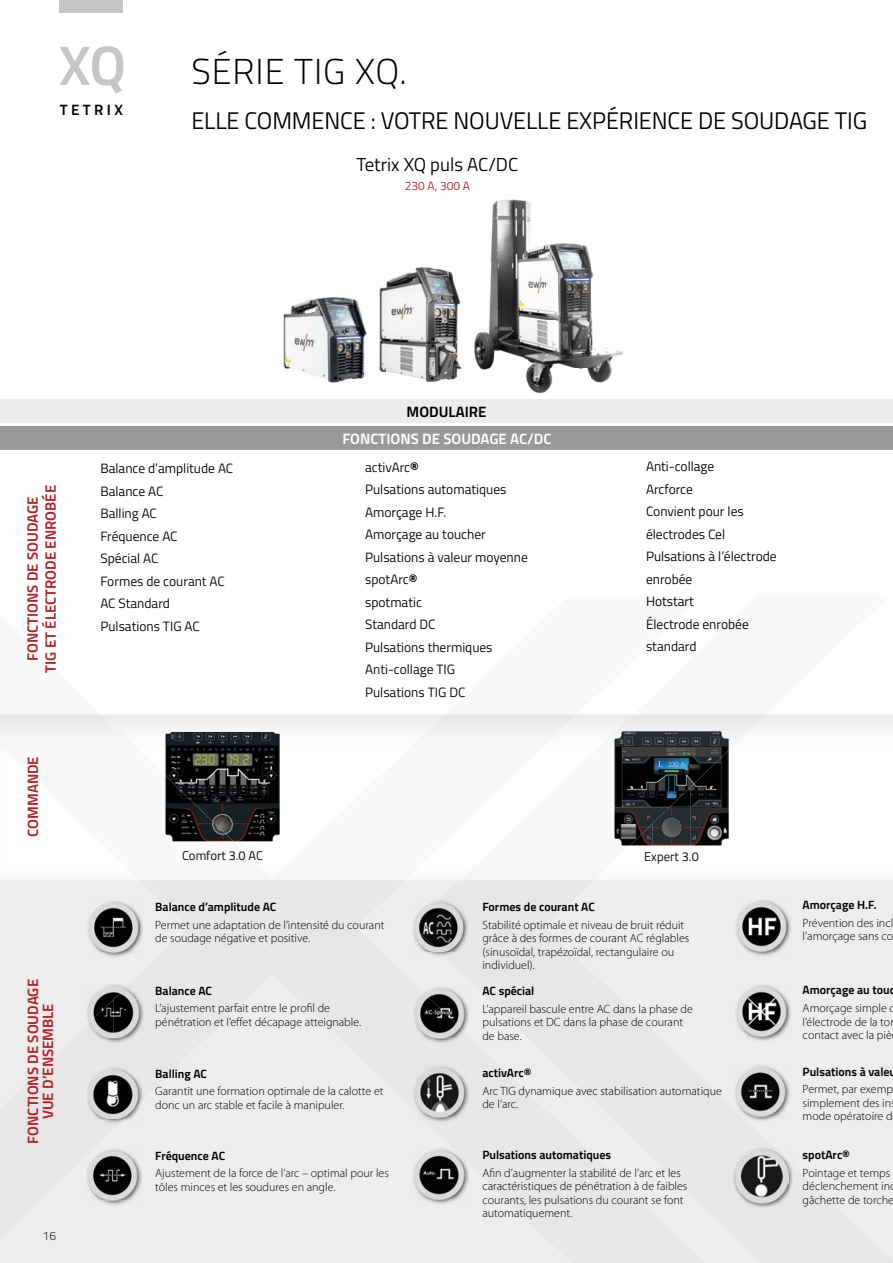
<style>
.page{position:relative;width:893px;height:1263px;background:#fff}
.page>*{position:absolute;margin:0;border:0;box-sizing:border-box;transform-origin:0 0}
.t1{font:300 36px "Titillium Text";letter-spacing:.025em;color:#000}
.t2{font:24px "Titillium Text";letter-spacing:-.005em;color:#000}
.t3{font:18.75px "Titillium Text";color:#000}
.t4{font:700 15px/15px "Titillium Text";color:#b51f2a;text-align:center}
.t5{font:700 15px "Titillium Text";color:#fff}
.t6{font:700 15px "Titillium Text";color:#000}
.t7{font:13.5px/22.5px "Titillium Text";color:#000}
.t8{font:12.75px "Titillium Text";color:#000}
.t9{font:300 12px/13.5px "Myriad Pro";color:#000}
.t10{font:700 12px "Titillium Text";color:#000}
.t11{font:12px "Titillium Text";color:#b51f2a}
.t12{font:300 12px "Titillium Text";color:#000}
.s1{font-weight:700}
</style>
<div class="page">
<img style="left:490px;top:199px;width:103px;height:74px">
<img style="left:496px;top:273px;width:127px;height:96px">
<img style="left:526px;top:369px;width:86px;height:24px">
<img style="left:385px;top:263px;width:111px;height:42px">
<img style="left:385px;top:305px;width:111px;height:42px">
<img style="left:385px;top:347px;width:111px;height:36px">
<img style="left:283px;top:287px;width:102px;height:96px">
<img style="left:691px;top:807px;width:38px;height:38px">
<img style="left:669px;top:807px;width:22px;height:38px">
<div style="left:0;top:427px;width:893px;height:23px;background:#9a989a"></div>
<div style="left:0;top:399px;width:893px;height:24px;background:#ececec"></div>
<div style="left:705px;top:880px;width:188px;height:383px;background:#ededed"></div>
<img style="left:577px;top:732px;width:53px;height:148px">
<img style="left:614px;top:731px;width:115px;height:76px">
<img style="left:614px;top:807px;width:55px;height:38px">
<div style="left:0;top:880px;width:705px;height:383px;background:#ededed"></div>
<img style="left:0;top:714px;width:577px;height:166px">
<img style="left:139px;top:880px;width:266px;height:1px">
<img style="left:165px;top:776px;width:68px;height:65px">
<img style="left:86px;top:983px;width:59px;height:60px">
<img style="left:86px;top:985px;width:27px;height:14px">
<img style="left:86px;top:999px;width:27px;height:39px">
<img style="left:113px;top:985px;width:28px;height:53px">
<img style="left:87px;top:900px;width:57px;height:58px">
<img style="left:87px;top:902px;width:53px;height:50px">
<img style="left:412px;top:899px;width:57px;height:58px">
<img style="left:412px;top:901px;width:53px;height:51px">
<img style="left:413px;top:1147px;width:56px;height:58px">
<img style="left:452px;top:1147px;width:17px;height:17px">
<img style="left:413px;top:1149px;width:52px;height:51px">
<svg style="left:454px;top:1149px;width:11px;height:11px"></svg>
<img style="left:733px;top:1147px;width:61px;height:62px">
<img style="left:734px;top:1149px;width:54px;height:54px">
<img style="left:87px;top:1066px;width:56px;height:58px">
<img style="left:87px;top:1068px;width:52px;height:51px">
<img style="left:413px;top:1065px;width:57px;height:57px">
<img style="left:413px;top:1067px;width:53px;height:50px">
<img style="left:735px;top:984px;width:57px;height:58px">
<img style="left:735px;top:986px;width:53px;height:50px">
<img style="left:86px;top:1148px;width:57px;height:58px">
<img style="left:86px;top:1150px;width:53px;height:50px">
<svg style="left:86px;top:1148px;width:8px;height:8px"></svg>
<img style="left:734px;top:1064px;width:57px;height:58px">
<img style="left:734px;top:1117px;width:14px;height:5px">
<img style="left:734px;top:1066px;width:53px;height:51px">
<svg style="left:734px;top:1109px;width:8px;height:8px"></svg>
<img style="left:413px;top:986px;width:57px;height:57px">
<img style="left:413px;top:988px;width:53px;height:50px">
<img style="left:735px;top:899px;width:57px;height:58px">
<img style="left:735px;top:901px;width:53px;height:50px">
<svg style="left:60px;top:46px;width:63px;height:47px"></svg>
<div style="left:60px;top:0;width:63px;height:13px;background:#c6c6c6"></div>
<p class="t6" style="left:60px;top:99px;width:65px">TETRIX</p>
<h1 class="t1" style="left:191px;top:46px;width:217px">SÉRIE TIG XQ.</h1>
<h2 class="t2" style="left:191px;top:103px;width:677px">ELLE COMMENCE : VOTRE NOUVELLE EXPÉRIENCE DE SOUDAGE TIG</h2>
<h3 class="t3" style="left:357px;top:151px;width:163px">Tetrix XQ puls AC/DC</h3>
<p class="t11" style="left:405px;top:177px;width:67px">230 A, 300 A</p>
<p class="t6" style="left:407px;top:400px;width:81px">MODULAIRE</p>
<p class="t5" style="left:342px;top:427px;width:211px">FONCTIONS DE SOUDAGE AC/DC</p>
<p class="t4" style="left:23px;top:673px;width:189px;line-height:18px;rotate:-90deg">FONCTIONS DE SOUDAGE<br>TIG ET ÉLECTRODE ENROBÉE</p>
<p class="t4" style="left:25px;top:837px;width:82px;rotate:-90deg">COMMANDE</p>
<p class="t4" style="left:25px;top:1143px;width:166px;rotate:-90deg">FONCTIONS DE SOUDAGE<br>VUE D’ENSEMBLE</p>
<p class="t12" style="left:43px;top:1227px;width:15px">16</p>
<p class="t7" style="left:100px;top:457px;width:134px">Balance d’amplitude AC<br>Balance AC<br>Balling AC<br>Fréquence AC<br>Spécial AC<br>Formes de courant AC<br>AC Standard<br>Pulsations TIG AC</p>
<p class="t7" style="left:646px;top:455px;width:132px">Anti-collage<br>Arcforce<br>Convient pour les électrodes Cel<br>Pulsations à l’électrode enrobée<br>Hotstart<br>Électrode enrobée standard</p>
<p class="t7" style="left:365px;top:455px;width:164px">activArc<span class="s1">®<br></span>Pulsations automatiques<br>Amorçage H.F.<br>Amorçage au toucher<br>Pulsations à valeur moyenne spotArc<span class="s1">®<br></span>spotmatic<br>Standard DC<br>Pulsations thermiques<br>Anti-collage TIG<br>Pulsations TIG DC</p>
<p class="t8" style="left:182px;top:846px;width:82px">Comfort 3.0 AC</p>
<p class="t8" style="left:644px;top:847px;width:56px">Expert 3.0</p>
<p class="t10" style="left:155px;top:898px;width:123px">Balance d’amplitude AC</p>
<p class="t9" style="left:155px;top:918px;width:231px">Permet une adaptation de l’intensité du courant de soudage négative et positive.</p>
<p class="t10" style="left:155px;top:981px;width:58px">Balance AC</p>
<p class="t9" style="left:155px;top:1002px;width:208px">L’ajustement parfait entre le profil de pénétration et l’effet décapage atteignable.</p>
<p class="t10" style="left:155px;top:1064px;width:53px">Balling AC</p>
<p class="t9" style="left:155px;top:1085px;width:230px">Garantit une formation optimale de la calotte et donc un arc stable et facile à manipuler.</p>
<p class="t10" style="left:155px;top:1146px;width:71px">Fréquence AC</p>
<p class="t9" style="left:155px;top:1167px;width:235px">Ajustement de la force de l’arc – optimal pour les tôles minces et les soudures en angle.</p>
<p class="t10" style="left:482px;top:897px;width:114px">Formes de courant AC</p>
<p class="t9" style="left:482px;top:918px;width:208px">Stabilité optimale et niveau de bruit réduit grâce à des formes de courant AC réglables (sinusoïdal, trapézoïdal, rectangulaire ou individuel).</p>
<p class="t10" style="left:482px;top:982px;width:53px">AC spécial</p>
<p class="t9" style="left:482px;top:1002px;width:212px">L’appareil bascule entre AC dans la phase de pulsations et DC dans la phase de courant de base.</p>
<p class="t10" style="left:482px;top:1063px;width:51px">activArc®</p>
<p class="t9" style="left:482px;top:1084px;width:241px">Arc TIG dynamique avec stabilisation automatique de l’arc.</p>
<p class="t10" style="left:482px;top:1145px;width:130px">Pulsations automatiques</p>
<p class="t9" style="left:482px;top:1166px;width:206px">Afin d’augmenter la stabilité de l’arc et les caractéristiques de pénétration à de faibles courants, les pulsations du courant se font automatiquement.</p>
<p class="t10" style="left:803px;top:895px;width:76px">Amorçage H.F.</p>
<p class="t9" style="left:803px;top:916px;width:92px">Prévention des incl l’amorçage sans co</p>
<p class="t10" style="left:803px;top:981px;width:94px">Amorçage au touc</p>
<p class="t9" style="left:803px;top:1001px;width:95px">Amorçage simple d l’électrode de la tor contact avec la piè</p>
<p class="t10" style="left:803px;top:1062px;width:95px">Pulsations à valeu</p>
<p class="t9" style="left:803px;top:1083px;width:92px">Permet, par exemp simplement des in mode opératoire d</p>
<p class="t10" style="left:803px;top:1145px;width:49px">spotArc®</p>
<p class="t9" style="left:803px;top:1166px;width:93px">Pointage et temps déclenchement in gâchette de torche</p>
</div>
